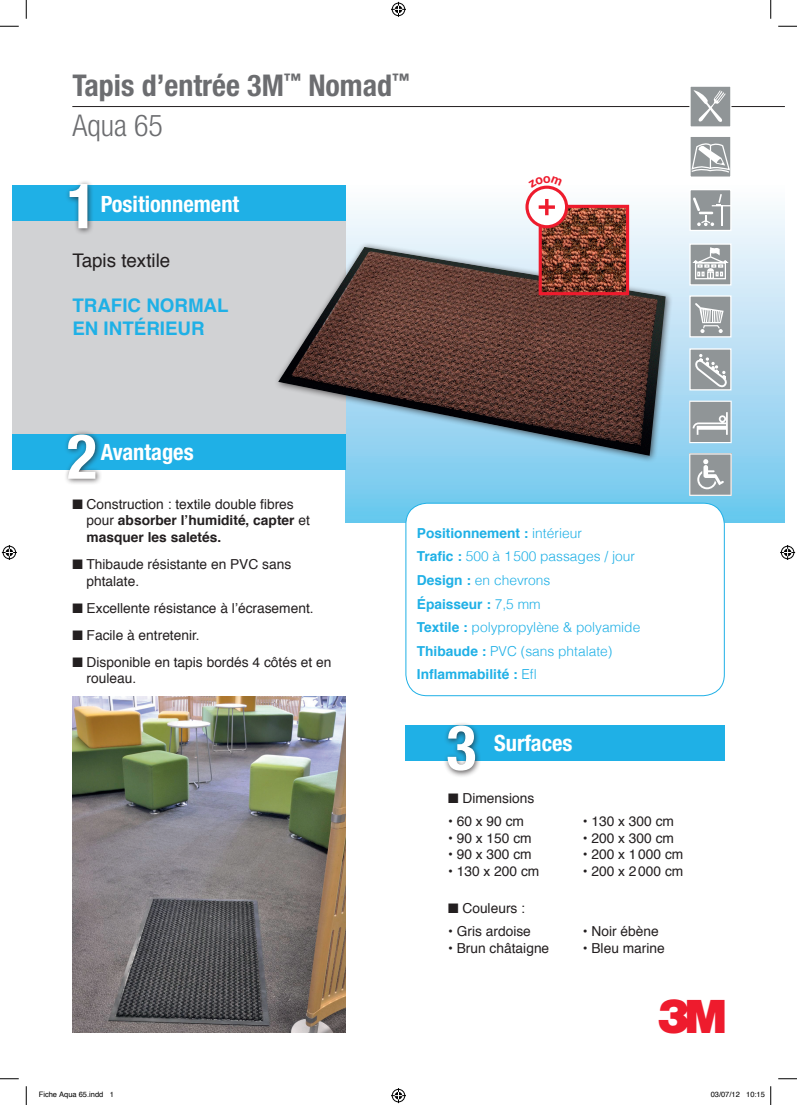
<style>
.page{position:relative;width:797px;height:1105px;background:#fff}
.page>*{position:absolute;margin:0;border:0;box-sizing:border-box;transform-origin:0 0}
.t1{font:700 condensed 62.5px "Helvetica Neue";color:#fff}
.t2{font:48.12px "Logo 3 M Font";color:#ee1b2d}
.t3{font:700 condensed 30px/40px "Helvetica Neue";color:#6c6d70}
.t4{font:700 condensed 22.5px "Helvetica Neue";color:#fff}
.t5{font:700 18.75px/22.5px "Helvetica";color:#1fb0e6}
.t6{font:18.75px "Helvetica";color:#231f20}
.t7{font:13.75px/16.5px "Helvetica";color:#231f20}
.t8{font:300 13.75px/23.6px "Helvetica";color:#1fb0e6}
.t9{font:700 13.75px/16.5px "Helvetica";color:#231f20}
.t10{font:7.5px "Helvetica";color:#000}
.s1{font-weight:300}
.s2{font-weight:400}
.s3{font-weight:700}
</style>
<div class="page">
<div style="left:345px;top:186px;width:440px;height:336px;background:linear-gradient(to bottom,#fffbfd,#70c6ee)"></div>
<div style="left:12px;top:221px;width:333px;height:213px;background:#d1d2d4"></div>
<hr style="left:72px;top:106px;width:713px;height:1px;background:#231f20">
<div style="left:12px;top:186px;width:333px;height:35px;background:#1fb0e6"></div>
<div style="left:64px;top:179px;width:30px;height:56px;background:#231f20;opacity:.75"></div>
<div style="left:12px;top:434px;width:333px;height:35px;background:#1fb0e6"></div>
<div style="left:64px;top:430px;width:39px;height:56px;background:#231f20;opacity:.75"></div>
<div style="left:405px;top:725px;width:319px;height:35px;background:#1fb0e6"></div>
<div style="left:443px;top:721px;width:39px;height:57px;background:#231f20;opacity:.75"></div>
<div style="left:406px;top:503px;width:318px;height:193px;background:#fff;border-radius:21px"></div>
<div style="left:405px;top:503px;width:319px;height:193px;border:1px solid #1fb0e6;border-radius:21px"></div>
<div style="left:690px;top:136px;width:41px;height:41px;background:#909597"></div>
<div style="left:689px;top:136px;width:42px;height:42px;border:1px solid #fff"></div>
<div style="left:690px;top:86px;width:41px;height:41px;background:#909597"></div>
<div style="left:689px;top:86px;width:42px;height:42px;border:1px solid #fff"></div>
<svg style="left:693px;top:90px;width:32px;height:32px"></svg>
<svg style="left:690px;top:142px;width:40px;height:32px"></svg>
<div style="left:690px;top:190px;width:41px;height:40px;background:#909597"></div>
<div style="left:689px;top:189px;width:42px;height:42px;border:1px solid #fff"></div>
<svg style="left:693px;top:194px;width:39px;height:32px"></svg>
<div style="left:690px;top:349px;width:41px;height:41px;background:#909597"></div>
<div style="left:689px;top:348px;width:42px;height:42px;border:1px solid #fff"></div>
<div style="left:690px;top:244px;width:41px;height:41px;background:#909597"></div>
<div style="left:689px;top:243px;width:42px;height:43px;border:1px solid #fff"></div>
<svg style="left:689px;top:401px;width:42px;height:42px;background:#a9acae"></svg>
<div style="left:690px;top:296px;width:41px;height:41px;background:#909597"></div>
<div style="left:689px;top:295px;width:42px;height:42px;border:1px solid #fff"></div>
<svg style="left:692px;top:246px;width:38px;height:141px"></svg>
<svg style="left:689px;top:453px;width:42px;height:43px;background:#a7abac"></svg>
<img style="left:72px;top:696px;width:273px;height:337px">
<div style="left:273px;top:242px;width:400px;height:221px;background:#231f20;opacity:.75"></div>
<img style="left:278px;top:247px;width:387px;height:209px">
<img style="left:542px;top:209px;width:83px;height:82px">
<div style="left:538px;top:205px;width:91px;height:90px;border:3px solid #ee1b2d"></div>
<svg style="left:527px;top:187px;width:39px;height:40px"></svg>
<div style="left:525px;top:186px;width:43px;height:42px;border:3px solid #ee1b2d;border-radius:50%"></div>
<svg style="left:538px;top:199px;width:17px;height:16px"></svg>
<svg style="left:0;top:25px;width:19px;height:2px"></svg>
<svg style="left:778px;top:25px;width:19px;height:2px"></svg>
<svg style="left:0;top:1078px;width:19px;height:1px"></svg>
<svg style="left:778px;top:1078px;width:19px;height:1px"></svg>
<svg style="left:25px;top:0;width:2px;height:19px"></svg>
<svg style="left:25px;top:1086px;width:2px;height:19px"></svg>
<svg style="left:770px;top:0;width:1px;height:19px"></svg>
<svg style="left:391px;top:2px;width:15px;height:15px"></svg>
<svg style="left:391px;top:1088px;width:15px;height:15px"></svg>
<svg style="left:2px;top:545px;width:15px;height:15px"></svg>
<svg style="left:780px;top:545px;width:15px;height:15px"></svg>
<svg style="left:770px;top:1086px;width:1px;height:19px"></svg>
<svg style="left:528px;top:185px;width:34px;height:2px"></svg>
<h3 class="t3" style="left:72px;top:65px;width:338px">Tapis d’entrée 3M<sup>™</sup> Nomad<sup>™<br></sup><span class="s1">Aqua 65</span></h3>
<h1 class="t1" style="left:67px;top:168px;width:32px">1</h1>
<h3 class="t4" style="left:101px;top:191px;width:140px">Positionnement</h3>
<h3 class="t6" style="left:72px;top:246px;width:99px">Tapis textile</h3>
<h3 class="t5" style="left:72px;top:294px;width:158px">TRAFIC NORMAL<br>EN INTÉRIEUR</h3>
<h1 class="t1" style="left:67px;top:419px;width:32px">2</h1>
<h3 class="t4" style="left:101px;top:439px;width:94px">Avantages</h3>
<p class="t9" style="left:87px;top:496px;width:225px;text-indent:-14px">■ <span class="s2">Construction : textile double fibres pour</span> absorber l’humidité, capter <span class="s2">et </span>masquer les saletés.</p>
<p class="t7" style="left:86px;top:556px;width:206px;text-indent:-14px">■ Thibaude résistante en PVC sans phtalate.</p>
<p class="t7" style="left:72px;top:600px;width:243px">■ Excellente résistance à l’écrasement.</p>
<p class="t7" style="left:72px;top:627px;width:129px">■ Facile à entretenir.</p>
<p class="t7" style="left:87px;top:654px;width:246px;text-indent:-14px">■ Disponible en tapis bordés 4 côtés et en rouleau.</p>
<p class="t8" style="left:417px;top:520px;width:225px"><span class="s3">Positionnement :</span> intérieur<br><span class="s3">Trafic :</span> 500 à 1500 passages / jour<br><span class="s3">Design :</span> en chevrons<br><span class="s3">Épaisseur :</span> 7,5 mm<br><span class="s3">Textile :</span> polypropylène &amp; polyamide<br><span class="s3">Thibaude :</span> PVC (sans phtalate)<br><span class="s3">Inflammabilité :</span> Efl</p>
<h1 class="t1" style="left:446px;top:710px;width:31px">3</h1>
<h3 class="t4" style="left:494px;top:730px;width:80px">Surfaces</h3>
<p class="t7" style="left:448px;top:790px;width:88px">■ Dimensions</p>
<p class="t7" style="left:448px;top:814px;width:77px">• 60 x 90 cm</p>
<p class="t7" style="left:448px;top:830px;width:85px">• 90 x 150 cm</p>
<p class="t7" style="left:448px;top:847px;width:85px">• 90 x 300 cm</p>
<p class="t7" style="left:448px;top:863px;width:93px">• 130 x 200 cm</p>
<p class="t7" style="left:448px;top:900px;width:78px">■ Couleurs :</p>
<p class="t7" style="left:448px;top:924px;width:84px">• Gris ardoise</p>
<p class="t7" style="left:448px;top:940px;width:103px">• Brun châtaigne</p>
<p class="t7" style="left:583px;top:814px;width:93px">• 130 x 300 cm</p>
<p class="t7" style="left:583px;top:830px;width:93px">• 200 x 300 cm</p>
<p class="t7" style="left:583px;top:847px;width:102px">• 200 x 1000 cm</p>
<p class="t7" style="left:583px;top:863px;width:102px">• 200 x 2000 cm</p>
<p class="t7" style="left:583px;top:923px;width:77px">• Noir ébène</p>
<p class="t7" style="left:583px;top:940px;width:83px">• Bleu marine</p>
<h2 class="t2" style="left:659px;top:993px;width:78px">3</h2>
<p class="t10" style="left:39px;top:1089px;width:77px">Fiche Aqua 65.indd 1</p>
<p class="t10" style="left:710px;top:1089px;width:56px">03/07/12 10:15</p>
</div>
